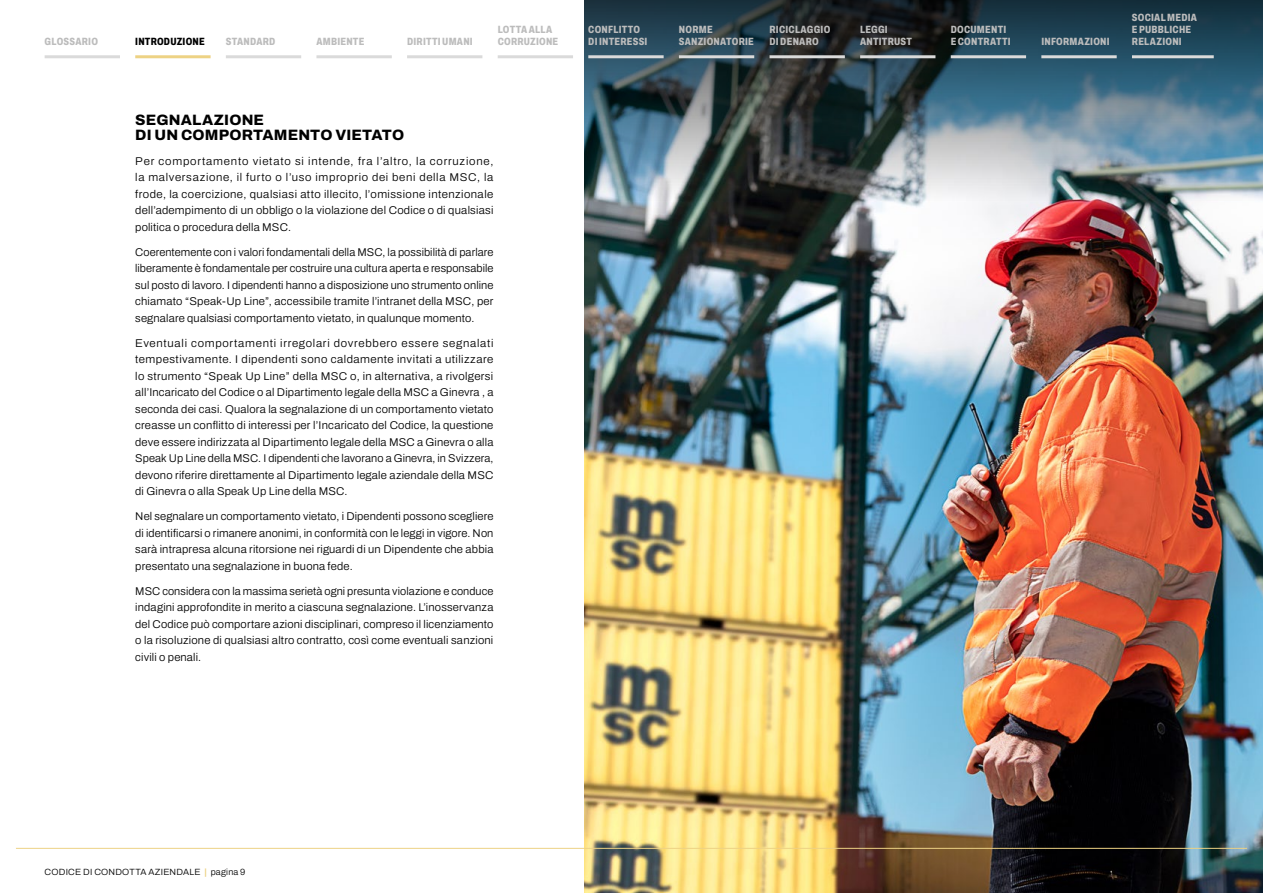
<style>
.page{position:relative;width:1263px;height:893px;background:#fff}
.page>*{position:absolute;margin:0;border:0;box-sizing:border-box;transform-origin:0 0}
.t1{font:800 15px/15px "Archivo";letter-spacing:.01em;color:#000}
.t2{font:300 11.25px/16.5px "Archivo";letter-spacing:.015em;color:#000;text-align:justify}
.t3{font:800 10.5px/12px "Archivo Condensed";letter-spacing:.025em;color:#bcbcbc}
.t4{font:800 10.5px "Archivo Condensed";letter-spacing:.02em;color:#000}
.t5{font:300 9px "Archivo";letter-spacing:.025em;color:#000}
.s1{font-weight:800;color:#edd284}
</style>
<div class="page">
<img style="left:584px;top:201px;width:679px;height:692px">
<img style="left:584px;top:0;width:679px;height:201px">
<hr style="left:16px;top:848px;width:1231px;height:1px;background:#edd284">
<hr style="left:45px;top:55px;width:75px;height:3px;background:#dadada">
<hr style="left:135px;top:55px;width:76px;height:3px;background:#edd284">
<hr style="left:226px;top:55px;width:75px;height:3px;background:#dadada">
<hr style="left:316px;top:55px;width:76px;height:3px;background:#dadada">
<hr style="left:407px;top:55px;width:75px;height:3px;background:#dadada">
<hr style="left:498px;top:55px;width:75px;height:3px;background:#dadada">
<hr style="left:588px;top:55px;width:76px;height:3px;background:#dadada">
<hr style="left:679px;top:55px;width:75px;height:3px;background:#dadada">
<hr style="left:769px;top:55px;width:76px;height:3px;background:#dadada">
<hr style="left:951px;top:55px;width:75px;height:3px;background:#dadada">
<hr style="left:1041px;top:55px;width:76px;height:3px;background:#dadada">
<hr style="left:1132px;top:55px;width:82px;height:3px;background:#dadada">
<hr style="left:860px;top:55px;width:75px;height:3px;background:#dadada">
<p class="t3" style="left:45px;top:35px;width:55px">GLOSSARIO</p>
<p class="t4" style="left:135px;top:33px;width:71px">INTRODUZIONE</p>
<p class="t3" style="left:226px;top:35px;width:51px">STANDARD</p>
<p class="t3" style="left:316px;top:35px;width:49px">AMBIENTE</p>
<p class="t3" style="left:407px;top:35px;width:67px">DIRITTI UMANI</p>
<p class="t3" style="left:498px;top:23px;width:62px">LOTTA ALLA<br>CORRUZIONE</p>
<p class="t3" style="left:588px;top:23px;width:61px">CONFLITTO<br>DI INTERESSI</p>
<p class="t3" style="left:679px;top:23px;width:77px">NORME<br>SANZIONATORIE</p>
<p class="t3" style="left:769px;top:23px;width:62px">RICICLAGGIO<br>DI DENARO</p>
<p class="t3" style="left:951px;top:23px;width:61px">DOCUMENTI<br>E CONTRATTI</p>
<p class="t3" style="left:860px;top:23px;width:53px">LEGGI<br>ANTITRUST</p>
<h1 class="t1" style="left:135px;top:112px;width:270px">SEGNALAZIONE<br>DI UN COMPORTAMENTO VIETATO</h1>
<p class="t2" style="left:135px;top:153px;width:360px">Per comportamento vietato si intende, fra l’altro, la corruzione, la malversazione, il furto o l’uso improprio dei beni della MSC, la frode, la coercizione, qualsiasi atto illecito, l’omissione intenzionale dell’adempimento di un obbligo o la violazione del Codice o di qualsiasi politica o procedura della MSC.</p>
<p class="t2" style="left:135px;top:244px;width:360px">Coerentemente con i valori fondamentali della MSC, la possibilità di parlare liberamente è fondamentale per costruire una cultura aperta e responsabile sul posto di lavoro. I dipendenti hanno a disposizione uno strumento online chiamato “Speak-Up Line”, accessibile tramite l’intranet della MSC, per segnalare qualsiasi comportamento vietato, in qualunque momento.</p>
<p class="t2" style="left:135px;top:335px;width:360px">Eventuali comportamenti irregolari dovrebbero essere segnalati tempestivamente. I dipendenti sono caldamente invitati a utilizzare lo strumento “Speak Up Line” della MSC o, in alternativa, a rivolgersi all’Incaricato del Codice o al Dipartimento legale della MSC a Ginevra , a seconda dei casi. Qualora la segnalazione di un comportamento vietato creasse un conflitto di interessi per l’Incaricato del Codice, la questione deve essere indirizzata al Dipartimento legale della MSC a Ginevra o alla Speak Up Line della MSC. I dipendenti che lavorano a Ginevra, in Svizzera, devono riferire direttamente al Dipartimento legale aziendale della MSC di Ginevra o alla Speak Up Line della MSC.</p>
<p class="t2" style="left:135px;top:508px;width:360px">Nel segnalare un comportamento vietato, i Dipendenti possono scegliere di identificarsi o rimanere anonimi, in conformità con le leggi in vigore. Non sarà intrapresa alcuna ritorsione nei riguardi di un Dipendente che abbia presentato una segnalazione in buona fede.</p>
<p class="t2" style="left:135px;top:583px;width:360px">MSC considera con la massima serietà ogni presunta violazione e conduce indagini approfondite in merito a ciascuna segnalazione. L’inosservanza del Codice può comportare azioni disciplinari, compreso il licenziamento o la risoluzione di qualsiasi altro contratto, così come eventuali sanzioni civili o penali.</p>
<p class="t3" style="left:1041px;top:35px;width:70px">INFORMAZIONI</p>
<p class="t3" style="left:1132px;top:11px;width:67px">SOCIAL MEDIA<br>E PUBBLICHE<br>RELAZIONI</p>
<p class="t5" style="left:45px;top:865px;width:202px">CODICE DI CONDOTTA AZIENDALE <span class="s1">|</span> pagina 9</p>
</div>
